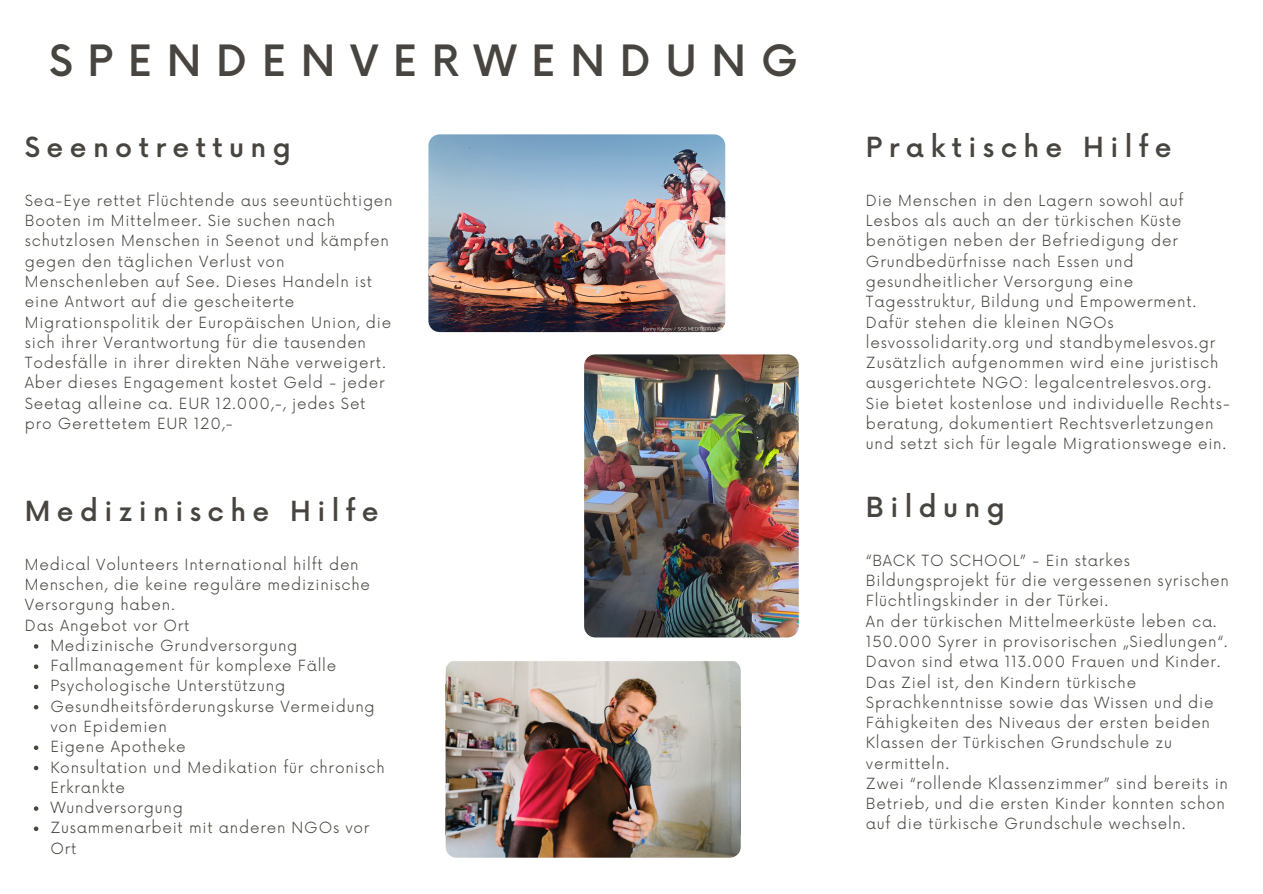
<style>
.page{position:relative;width:1263px;height:894px;background:#fff}
.page>*{position:absolute;margin:0;border:0;box-sizing:border-box;transform-origin:0 0}
.t1{font:500 42px "Now";letter-spacing:.35em;color:#484540}
.t2{font:500 27px "Now";letter-spacing:.235em;color:#484540}
.t3{font:300 15px/20.2px "Now";letter-spacing:.05em;color:#484540}
</style>
<div class="page">
<img style="left:445px;top:659px;width:296px;height:198px;border-radius:11px">
<img style="left:428px;top:134px;width:297px;height:198px;border-radius:11px">
<img style="left:584px;top:354px;width:215px;height:283px;border-radius:11px">
<svg style="left:34px;top:644px;width:4px;height:4px"></svg>
<svg style="left:34px;top:664px;width:4px;height:4px"></svg>
<svg style="left:34px;top:684px;width:4px;height:5px"></svg>
<svg style="left:34px;top:705px;width:4px;height:4px"></svg>
<svg style="left:34px;top:745px;width:4px;height:4px"></svg>
<svg style="left:34px;top:765px;width:4px;height:5px"></svg>
<svg style="left:34px;top:806px;width:4px;height:4px"></svg>
<svg style="left:34px;top:826px;width:4px;height:4px"></svg>
<p class="t1" style="left:49px;top:38px;width:750px">SPENDENVERWENDUNG</p>
<p class="t2" style="left:25px;top:133px;width:267px">Seenotrettung</p>
<p class="t2" style="left:866px;top:133px;width:307px">Praktische Hilfe</p>
<h2 class="t3" style="left:25px;top:191px;width:369px">Sea-Eye rettet Flüchtende aus seeuntüchtigen Booten im Mittelmeer. Sie suchen nach schutzlosen Menschen in Seenot und kämpfen gegen den täglichen Verlust von Menschenleben auf See. Dieses Handeln ist eine Antwort auf die gescheiterte Migrationspolitik der Europäischen Union, die sich ihrer Verantwortung für die tausenden Todesfälle in ihrer direkten Nähe verweigert.<br>Aber dieses Engagement kostet Geld - jeder Seetag alleine ca. EUR 12.000,-, jedes Set pro Gerettetem EUR 120,-</h2>
<p class="t3" style="left:866px;top:191px;width:351px">Die Menschen in den Lagern sowohl auf Lesbos als auch an der tü rkischen Küste benötigen neben der Befriedigung der Grundbedürfnisse nach Essen und gesundheitlicher Versorgung eine Tagesstruktur, Bildung und Empowerment.<br>Dafür stehen die kleinen NGOs lesvossolidarity.org und standbymelesvos.gr</p>
<h2 class="t3" style="left:866px;top:353px;width:354px">Zusätzlich aufgenommen wird eine juristisch ausgerichtete NGO: legalcentrelesvos.org.</h2>
<p class="t3" style="left:866px;top:393px;width:366px">Sie bietet kostenlose und individuelle Rechts&shy;beratung, dokumentiert Rechtsverletzungen und setzt sich für legale Migrationswege ein.</p>
<p class="t2" style="left:25px;top:496px;width:355px">Medizinische Hilfe</p>
<p class="t2" style="left:866px;top:492px;width:140px">Bildung</p>
<p class="t3" style="left:25px;top:555px;width:347px">Medical Volunteers International hilft den<br>Menschen, die keine reguläre medizinische<br>Versorgung haben.</p>
<p class="t3" style="left:25px;top:615px;width:166px">Das Angebot vor Ort</p>
<p class="t3" style="left:50px;top:636px;width:249px">Medizinische Grundversorgung</p>
<p class="t3" style="left:50px;top:656px;width:287px">Fallmanagement für komplexe Fälle</p>
<p class="t3" style="left:50px;top:676px;width:236px">Psychologische Unterstützung</p>
<p class="t3" style="left:50px;top:696px;width:326px">Gesundheitsförderungskurse Vermeidung von Epidemien</p>
<p class="t3" style="left:50px;top:737px;width:137px">Eigene Apotheke</p>
<p class="t3" style="left:50px;top:757px;width:336px">Konsultation und Medikation für chronisch<br>Erkrankte</p>
<p class="t3" style="left:50px;top:798px;width:134px">Wundversorgung</p>
<p class="t3" style="left:50px;top:818px;width:321px">Zusammenarbeit mit anderen NGOs vor<br>Ort</p>
<p class="t3" style="left:866px;top:551px;width:364px">“BACK TO SCHOOL” - Ein starkes<br>Bildungsprojekt für die vergessenen syrischen<br>Flüchtlingskinder in der Türkei.</p>
<h2 class="t3" style="left:866px;top:611px;width:363px">An der türkischen Mittelmeerküste leben ca.<br>150.000 Syrer in provisorischen „Siedlungen“.</h2>
<p class="t3" style="left:866px;top:652px;width:356px">Davon sind etwa 113.000 Frauen und Kinder.</p>
<p class="t3" style="left:866px;top:672px;width:349px">Das Ziel ist, den Kindern türkische Sprachkenntnisse sowie das Wissen und die Fähigkeiten des Niveaus der ersten beiden Klassen der Türkischen Grundschule zu vermitteln.</p>
<p class="t3" style="left:866px;top:773px;width:364px">Zwei “rollende Klassenzimmer” sind bereits in<br>Betrieb, und die ersten Kinder konnten schon auf die türkische Grundschule wechseln.</p>
</div>
